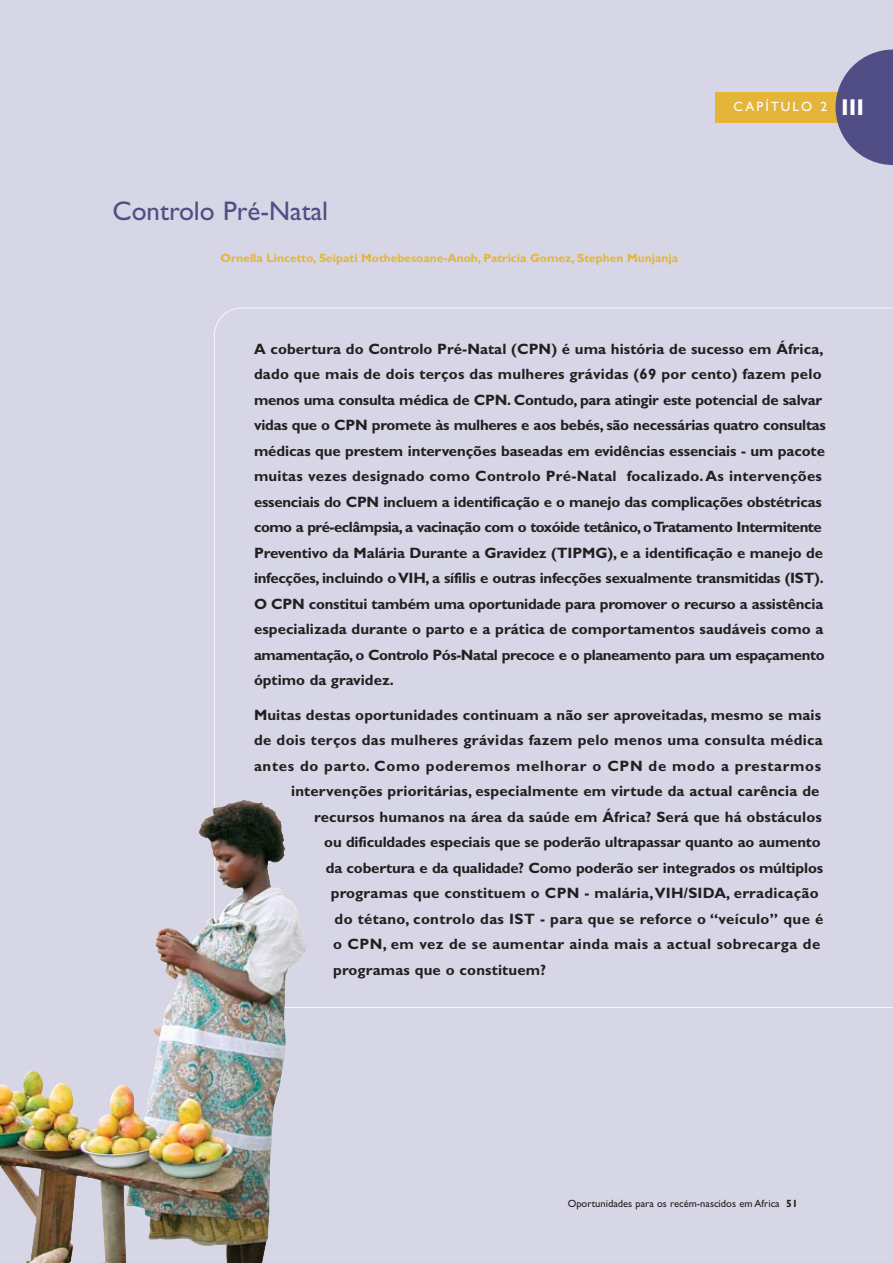
<style>
.page{position:relative;width:893px;height:1263px;background:#d6d6e6}
.page>*{position:absolute;margin:0;border:0;box-sizing:border-box;transform-origin:0 0}
.t1{font:27px "Gill Sans";color:#514e86}
.t2{font:700 15px/25.5px "Gill Sans";letter-spacing:-.005em;color:#231f20}
.t3{font:700 15px "Gill Sans";letter-spacing:.02em;color:#231f20}
.t4{font:700 15px "Gill Sans";letter-spacing:.045em;color:#231f20}
.t5{font:700 15px "Gill Sans";letter-spacing:.015em;color:#231f20}
.t6{font:700 15px "Gill Sans";letter-spacing:.025em;color:#231f20}
.t7{font:13.5px "Gill Sans";letter-spacing:.15em;color:#fff}
.t8{font:700 12px "Gill Sans";color:#e5b53a}
.t9{font:10.5px "Gill Sans";color:#231f20}
.s1{font-weight:700;font-size:22.95px}
.s2{font-weight:700}
</style>
<div class="page">
<svg style="left:214px;top:308px;width:679px;height:700px"></svg>
<img style="left:0;top:799px;width:286px;height:462px">
<div style="left:715px;top:92px;width:148px;height:30px;background:#e5b53a"></div>
<svg style="left:835px;top:50px;width:58px;height:115px"></svg>
<h1 class="t1" style="left:113px;top:201px;width:217px">Controlo Pré-Natal</h1>
<p class="t8" style="left:220px;top:254px;width:459px">Ornella Lincetto, Seipati Mothebesoane-Anoh, Patricia Gomez, Stephen Munjanja</p>
<p class="t7" style="left:733px;top:102px;width:132px">CAPÍTULO 2 <span class="s1">III</span></p>
<p class="t2" style="left:254px;top:337px;width:573px">A cobertura do Controlo Pré-Natal (CPN) é uma história de sucesso em África, dado que mais de dois terços das mulheres grávidas (69 por cento) fazem pelo menos uma consulta médica de CPN. Contudo, para atingir este potencial de salvar vidas que o CPN promete às mulheres e aos bebés, são necessárias quatro consultas médicas que prestem intervenções baseadas em evidências essenciais - um pacote muitas vezes designado como Controlo Pré-Natal focalizado. As intervenções essenciais do CPN incluem a identificação e o manejo das complicações obstétricas como a pré-eclâmpsia, a vacinação com o toxóide tetânico, o Tratamento Intermitente Preventivo da Malária Durante a Gravidez (TIPMG), e a identificação e manejo de infecções, incluindo o VIH, a sífilis e outras infecções sexualmente transmitidas (IST).<br>O CPN constitui também uma oportunidade para promover o recurso a assistência especializada durante o parto e a prática de comportamentos saudáveis como a amamentação, o Controlo Pós-Natal precoce e o planeamento para um espaçamento óptimo da gravidez.</p>
<p class="t2" style="left:254px;top:703px;width:569px">Muitas destas oportunidades continuam a não ser aproveitadas, mesmo se mais</p>
<p class="t3" style="left:254px;top:734px;width:570px">de dois terços das mulheres grávidas fazem pelo menos uma consulta médica</p>
<p class="t4" style="left:254px;top:760px;width:569px">antes do parto. Como poderemos melhorar o CPN de modo a prestarmos</p>
<p class="t2" style="left:291px;top:780px;width:530px">intervenções prioritárias, especialmente em virtude da actual carência de</p>
<p class="t2" style="left:314px;top:805px;width:509px">recursos humanos na área da saúde em África? Será que há obstáculos</p>
<p class="t2" style="left:324px;top:831px;width:498px">ou dificuldades especiais que se poderão ultrapassar quanto ao aumento</p>
<p class="t2" style="left:326px;top:856px;width:499px">da cobertura e da qualidade? Como poderão ser integrados os múltiplos</p>
<p class="t5" style="left:331px;top:887px;width:489px">programas que constituem o CPN - malária,VIH/SIDA, erradicação</p>
<p class="t3" style="left:335px;top:913px;width:490px">do tétano, controlo das IST - para que se reforce o “veículo” que é</p>
<p class="t6" style="left:333px;top:938px;width:488px">o CPN, em vez de se aumentar ainda mais a actual sobrecarga de</p>
<p class="t2" style="left:333px;top:958px;width:214px">programas que o constituem?</p>
<p class="t9" style="left:568px;top:1199px;width:232px">Oportunidades para os recém-nascidos em Africa <span class="s2">51</span></p>
</div>
